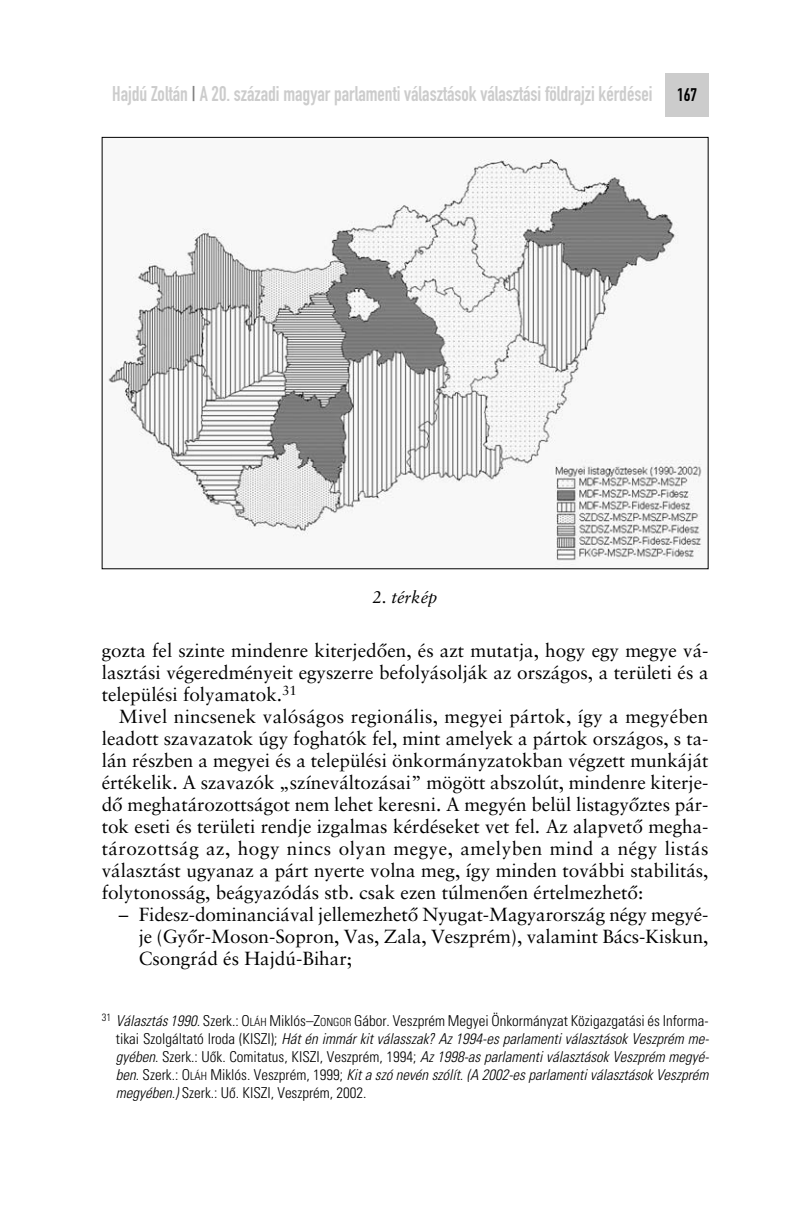
<style>
.page{position:relative;width:811px;height:1219px;background:#fff}
.page>*{position:absolute;margin:0;border:0;box-sizing:border-box;transform-origin:0 0}
.t1{font:21px "Dino Egyes";color:#ccc;scale:.95 1}
.t2{font:19px/22px "Sabon H";color:#000;text-align:justify}
.t3{font:italic 17px "Sabon H";color:#000}
.t4{font:300 15px/18px "Univers Cond H";color:#000;text-align:justify}
.s1{color:#808080}
.s2{font-size:18px;color:#000}
.s3{font-style:italic}
.s4{font-size:11.2px}
</style>
<div class="page">
<div style="left:666px;top:74px;width:43px;height:43px;background:#ccc"></div>
<img style="left:108px;top:159px;width:594px;height:408px">
<p class="t1" style="left:112px;top:86px;width:617px">Hajdú Zoltán <span class="s1">|</span> A 20. századi magyar parlamenti választások választási földrajzi kérdései <span class="s2">167</span></p>
<p class="t3" style="left:372px;top:590px;width:67px">2. térkép</p>
<p class="t2" style="left:102px;top:641px;width:608px">gozta fel szinte mindenre kiterjedôen, és azt mutatja, hogy egy megye vá&shy;lasztási végeredményeit egyszerre befolyásolják az országos, a területi és a települési folyamatok.<sup>31</sup></p>
<p class="t2" style="left:102px;top:707px;width:608px;text-indent:17px">Mivel nincsenek valóságos regionális, megyei pártok, így a megyében leadott szavazatok úgy foghatók fel, mint amelyek a pártok országos, s ta&shy;lán részben a megyei és a települési önkormányzatokban végzett munkáját értékelik. A szavazók „színeváltozásai” mögött abszolút, mindenre kiterje&shy;dô meghatározottságot nem lehet keresni. A megyén belül listagyôztes pár&shy;tok eseti és területi rendje izgalmas kérdéseket vet fel. Az alapvetô megha&shy;tározottság az, hogy nincs olyan megye, amelyben mind a négy listás választást ugyanaz a párt nyerte volna meg, így minden további stabilitás, folytonosság, beágyazódás stb. csak ezen túlmenôen értelmezhetô:</p>
<p class="t2" style="left:139px;top:905px;width:571px;text-indent:-20px">– Fidesz-dominanciával jellemezhetô Nyugat-Magyarország négy megyé&shy;je (Gyôr-Moson-Sopron, Vas, Zala, Veszprém), valamint Bács-Kiskun, Csongrád és Hajdú-Bihar;</p>
<p class="t4" style="left:116px;top:1013px;width:594px;text-indent:-14px"><sup>31</sup> <span class="s3">Választás 1990.</span> Szerk.: O<span class="s4">LÁH</span> Miklós–Z<span class="s4">ONGOR</span> Gábor. Veszprém Megyei Önkormányzat Közigazgatási és Informa&shy;tikai Szolgáltató Iroda (KISZI); <span class="s3">Hát én immár kit válasszak? Az 1994-es parlamenti választások Veszprém me&shy;gyében</span>. Szerk.: Uôk. Comitatus, KISZI, Veszprém, 1994; <span class="s3">Az 1998-as parlamenti választások Veszprém megyé&shy;ben</span>. Szerk.: O<span class="s4">LÁH</span> Miklós. Veszprém, 1999; <span class="s3">Kit a szó nevén szólít. (A 2002-es parlamenti választások Veszprém megyében.)</span> Szerk.: Uô. KISZI, Veszprém, 2002.</p>
</div>
